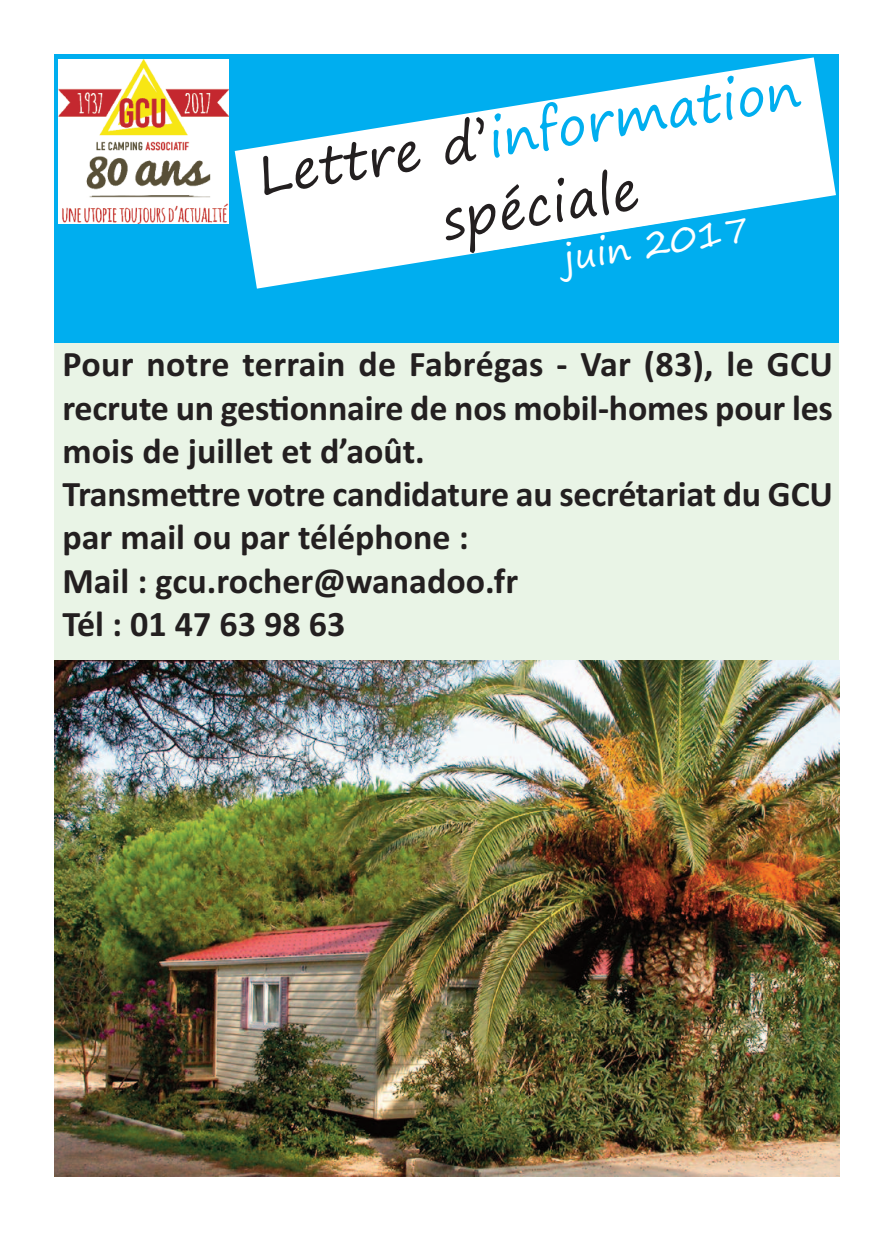
<style>
.page{position:relative;width:893px;height:1234px;background:#fff}
.page>*{position:absolute;margin:0;border:0;box-sizing:border-box;transform-origin:0 0}
.t1{font:52.5px/73.8px "Segoe Print";color:#231f20;text-align:center}
.t2{font:700 36px/43.2px "Calibri";letter-spacing:-.005em;color:#231f20}
.t3{font:36px "Segoe Print";color:#fff}
.s1{color:#00aeef}
</style>
<div class="page">
<div style="left:55px;top:54px;width:784px;height:289px;background:#00aeef"></div>
<svg style="left:235px;top:57px;width:601px;height:231px;fill:#fff"></svg>
<svg style="left:489px;top:200px;width:328px;height:88px"></svg>
<img style="left:59px;top:60px;width:170px;height:164px">
<div style="left:55px;top:343px;width:784px;height:870px;background:#e9f4e6"></div>
<div style="left:54px;top:660px;width:785px;height:573px;background:#fff"></div>
<img style="left:54px;top:660px;width:785px;height:516px">
<h1 class="t1" style="left:252px;top:139px;width:550px;rotate:-9deg">Lettre d’<span class="s1">information </span>spéciale</h1>
<p class="t3" style="left:560px;top:237px;width:189px;rotate:-9deg">juin 2017</p>
<p class="t2" style="left:62px;top:342px;width:772px">Pour notre terrain de Fabrégas - Var (83), le GCU recrute un gestionnaire de nos mobil-homes pour les mois de juillet et d’août.<br>Transmettre votre candidature au secrétariat du GCU par mail ou par téléphone :<br>Mail : gcu.rocher@wanadoo.fr<br>Tél : 01 47 63 98 63</p>
</div>
